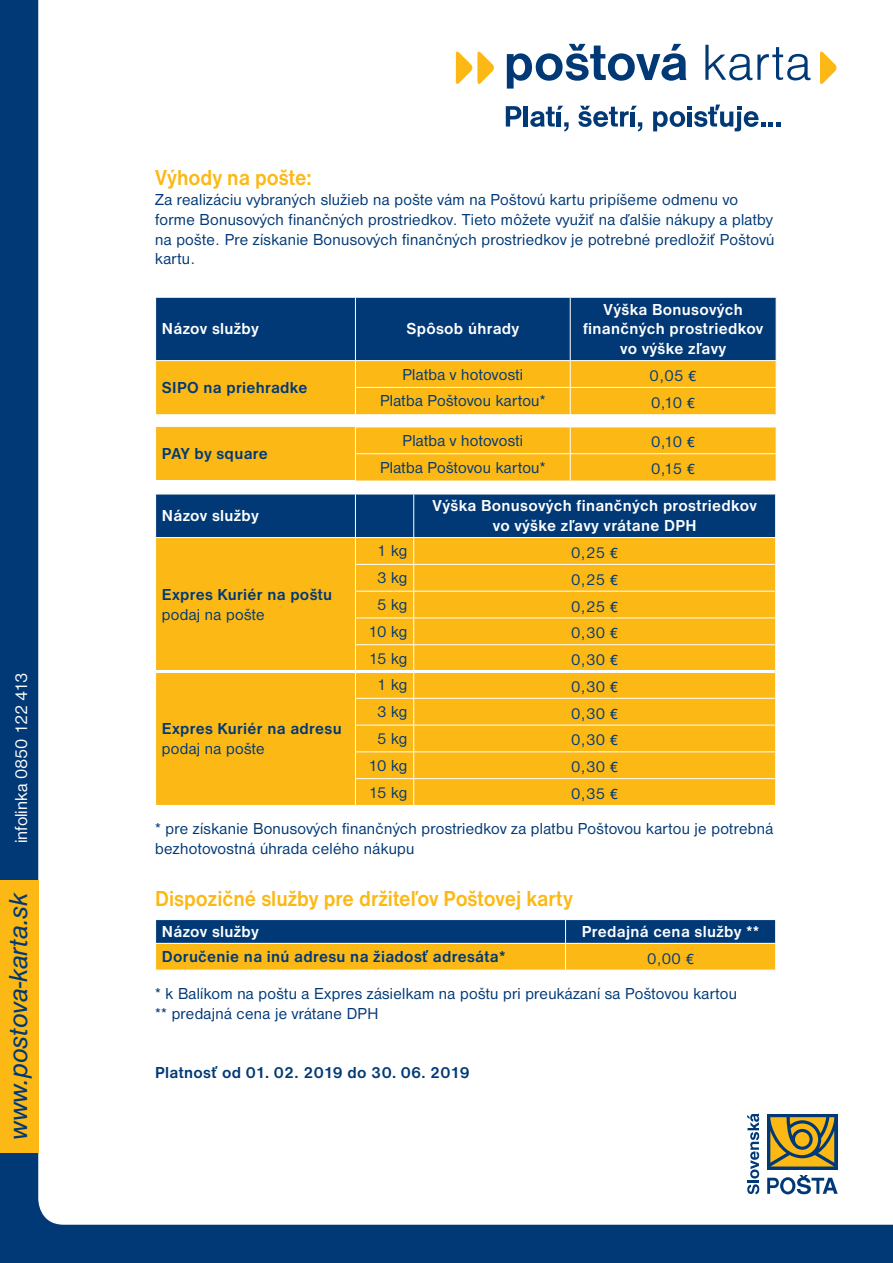
<style>
.page{position:relative;width:893px;height:1263px;background:#013976}
.page>*{position:absolute;margin:0;border:0;box-sizing:border-box;transform-origin:0 0}
.t1{font:italic 27px "Nimbus Sans DOT";color:#013976}
.t2{font:700 22.5px "Nimbus Sans DOT";color:#fcb814;scale:.91 1}
.t3{font:18px "Nimbus Sans DOT";color:#fff}
.t4{font:16.5px/19.8px "Nimbus Sans DOT";letter-spacing:.02em;color:#013976}
.t5{font:700 16.5px/19.8px "Nimbus Sans DOT";letter-spacing:.02em;color:#fff;text-align:center}
.t6{font:700 16.5px "Nimbus Sans DOT";letter-spacing:.02em;color:#013976}
.s1{font-family:"Fira Sans";font-size:15px}
</style>
<div class="page">
<div style="left:38px;top:0;width:855px;height:1225px;background:#fff"></div>
<svg style="left:767px;top:1175px;width:71px;height:19px"></svg>
<svg style="left:767px;top:1114px;width:70px;height:56px"></svg>
<svg style="left:770px;top:1117px;width:64px;height:49px"></svg>
<svg style="left:747px;top:1113px;width:12px;height:81px"></svg>
<div style="left:0;top:880px;width:38px;height:272px;background:#fcb814"></div>
<svg style="left:705px;top:45px;width:105px;height:35px"></svg>
<svg style="left:456px;top:49px;width:40px;height:37px"></svg>
<svg style="left:820px;top:49px;width:18px;height:37px"></svg>
<svg style="left:506px;top:106px;width:15px;height:21px"></svg>
<hr style="left:524px;top:106px;width:4px;height:21px;background:#013976">
<svg style="left:530px;top:106px;width:39px;height:25px"></svg>
<svg style="left:578px;top:106px;width:64px;height:25px"></svg>
<svg style="left:653px;top:105px;width:128px;height:26px"></svg>
<svg style="left:507px;top:44px;width:180px;height:45px"></svg>
<svg style="left:155px;top:297px;width:622px;height:183px"></svg>
<hr style="left:155px;top:480px;width:201px;height:1px;background:#fff">
<hr style="left:355px;top:805px;width:59px;height:1px;background:#fff">
<hr style="left:414px;top:805px;width:362px;height:1px;background:#fff">
<svg style="left:155px;top:494px;width:621px;height:311px;background:#d9a828"></svg>
<hr style="left:155px;top:805px;width:200px;height:1px;background:#fff">
<hr style="left:156px;top:670px;width:199px;height:3px;background:#fff">
<hr style="left:355px;top:670px;width:59px;height:3px;background:#fff">
<hr style="left:414px;top:670px;width:361px;height:3px;background:#fff">
<hr style="left:155px;top:970px;width:411px;height:1px;background:#fff">
<hr style="left:566px;top:970px;width:210px;height:1px;background:#fff">
<svg style="left:155px;top:919px;width:621px;height:51px"></svg>
<p class="t3" style="left:11px;top:843px;width:172px;rotate:-90deg">infolinka 0850 122 413</p>
<h1 class="t1" style="left:3px;top:1140px;width:249px;rotate:-90deg">www.postova-karta.sk</h1>
<h2 class="t2" style="left:155px;top:165px;width:173px">Výhody na pošte:</h2>
<p class="t4" style="left:155px;top:190px;width:621px">Za realizáciu vybraných služieb na pošte vám na Poštovú kartu pripíšeme odmenu vo forme Bonusových finančných prostriedkov. Tieto môžete využiť na ďalšie nákupy a platby na pošte. Pre získanie Bonusových finančných prostriedkov je potrebné predložiť Poštovú kartu.</p>
<p class="t5" style="left:162px;top:319px;width:98px">Názov služby</p>
<p class="t5" style="left:406px;top:319px;width:114px">Spôsob úhrady</p>
<p class="t5" style="left:583px;top:299px;width:182px">Výška Bonusových finančných prostriedkov vo výške zľavy</p>
<p class="t6" style="left:162px;top:378px;width:147px">SIPO na priehradke</p>
<p class="t6" style="left:162px;top:444px;width:107px">PAY by square</p>
<p class="t4" style="left:402px;top:364px;width:122px">Platba v hotovosti</p>
<p class="t4" style="left:650px;top:366px;width:49px">0,05 <span class="s1">€</span></p>
<p class="t4" style="left:380px;top:391px;width:167px">Platba Poštovou kartou*</p>
<p class="t4" style="left:651px;top:393px;width:46px">0,10 <span class="s1">€</span></p>
<p class="t4" style="left:402px;top:431px;width:122px">Platba v hotovosti</p>
<p class="t4" style="left:651px;top:432px;width:46px">0,10 <span class="s1">€</span></p>
<p class="t4" style="left:380px;top:457px;width:167px">Platba Poštovou kartou*</p>
<p class="t4" style="left:651px;top:459px;width:46px">0,15 <span class="s1">€</span></p>
<p class="t5" style="left:162px;top:506px;width:98px">Názov služby</p>
<p class="t5" style="left:432px;top:496px;width:326px">Výška Bonusových finančných prostriedkov vo výške zľavy vrátane DPH</p>
<p class="t6" style="left:162px;top:585px;width:172px">Expres Kuriér na poštu</p>
<p class="t4" style="left:162px;top:605px;width:104px">podaj na pošte</p>
<p class="t4" style="left:377px;top:541px;width:32px">1 kg</p>
<p class="t4" style="left:571px;top:543px;width:49px">0,25 <span class="s1">€</span></p>
<p class="t4" style="left:377px;top:568px;width:32px">3 kg</p>
<p class="t4" style="left:571px;top:570px;width:49px">0,25 <span class="s1">€</span></p>
<p class="t4" style="left:377px;top:595px;width:32px">5 kg</p>
<p class="t4" style="left:571px;top:596px;width:49px">0,25 <span class="s1">€</span></p>
<p class="t4" style="left:368px;top:622px;width:40px">10 kg</p>
<p class="t4" style="left:571px;top:623px;width:49px">0,30 <span class="s1">€</span></p>
<p class="t4" style="left:369px;top:648px;width:40px">15 kg</p>
<p class="t4" style="left:571px;top:650px;width:49px">0,30 <span class="s1">€</span></p>
<p class="t4" style="left:377px;top:675px;width:32px">1 kg</p>
<p class="t4" style="left:571px;top:677px;width:49px">0,30 <span class="s1">€</span></p>
<p class="t4" style="left:377px;top:702px;width:32px">3 kg</p>
<p class="t4" style="left:571px;top:703px;width:49px">0,30 <span class="s1">€</span></p>
<p class="t4" style="left:377px;top:729px;width:32px">5 kg</p>
<p class="t4" style="left:571px;top:730px;width:49px">0,30 <span class="s1">€</span></p>
<p class="t4" style="left:368px;top:755px;width:40px">10 kg</p>
<p class="t4" style="left:571px;top:757px;width:49px">0,30 <span class="s1">€</span></p>
<p class="t4" style="left:369px;top:782px;width:40px">15 kg</p>
<p class="t6" style="left:162px;top:719px;width:181px">Expres Kuriér na adresu</p>
<p class="t4" style="left:162px;top:739px;width:104px">podaj na pošte</p>
<p class="t4" style="left:155px;top:776px;width:619px;line-height:35.1px;text-indent:416px">0,35 <span class="s1">€<br></span>* pre získanie Bonusových finančných prostriedkov za platbu Poštovou kartou je potrebná</p>
<p class="t4" style="left:155px;top:839px;width:261px">bezhotovostná úhrada celého nákupu</p>
<h2 class="t2" style="left:155px;top:886px;width:460px">Dispozičné služby pre držiteľov Poštovej karty</h2>
<p class="t5" style="left:162px;top:922px;width:98px">Názov služby</p>
<p class="t5" style="left:582px;top:922px;width:179px">Predajná cena služby **</p>
<p class="t6" style="left:162px;top:947px;width:345px">Doručenie na inú adresu na žiadosť adresáta*</p>
<p class="t4" style="left:155px;top:941px;width:583px;line-height:35.1px;text-indent:492px">0,00 <span class="s1">€<br></span>* k Balíkom na poštu a Expres zásielkam na poštu pri preukázaní sa Poštovou kartou</p>
<p class="t4" style="left:155px;top:1003px;width:225px">** predajná cena je vrátane DPH</p>
<p class="t6" style="left:155px;top:1063px;width:316px">Platnosť od 01. 02. 2019 do 30. 06. 2019</p>
</div>
